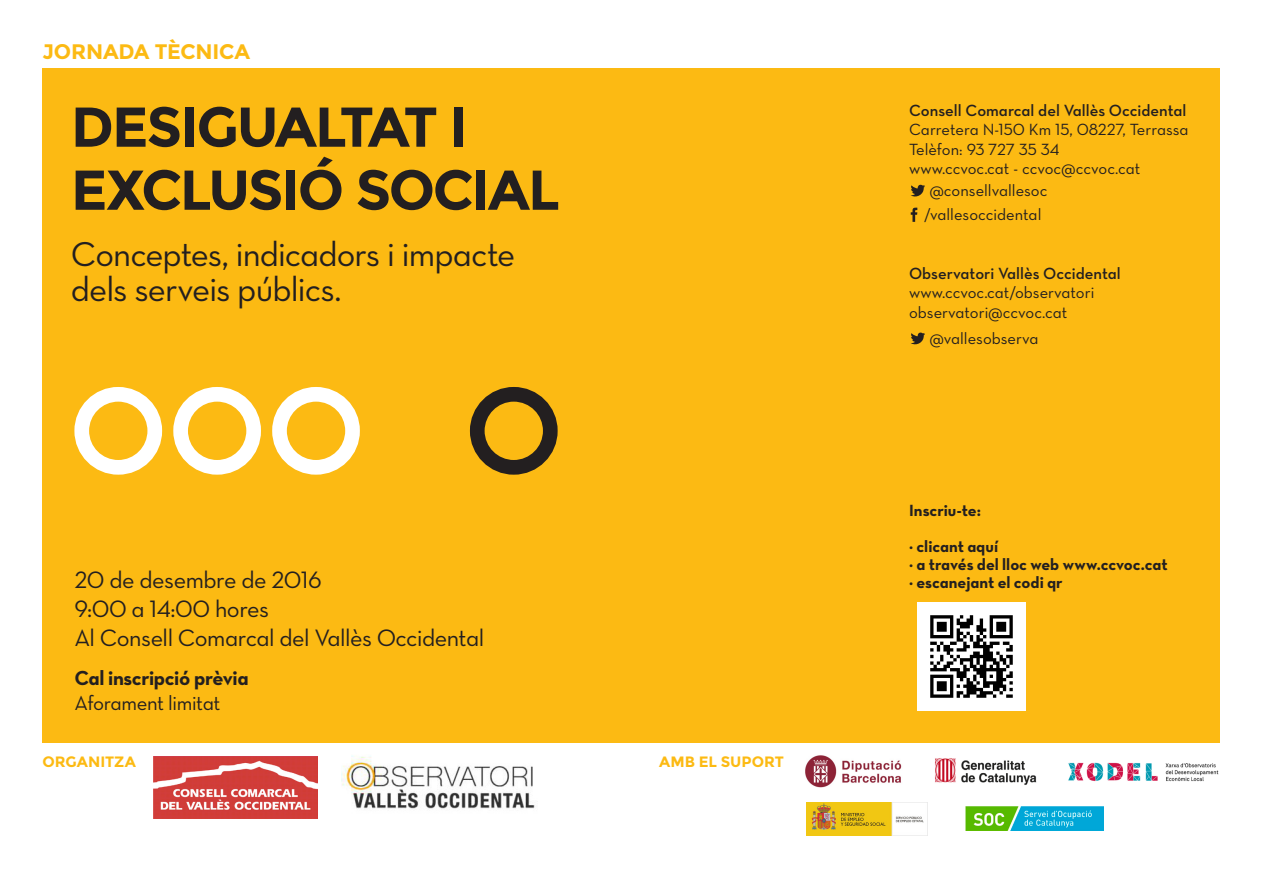
<style>
.page{position:relative;width:1263px;height:893px;background:#fff}
.page>*{position:absolute;margin:0;border:0;box-sizing:border-box;transform-origin:0 0}
.t1{font:700 56.1px/63px "Montserrat";letter-spacing:-.035em;color:#231f20}
.t2{font:34.95px/35px "Neutra Text Book Alt";letter-spacing:-.025em;color:#231f20}
.t3{font:24.15px "Neutra Text Book Alt";letter-spacing:-.02em;color:#231f20}
.t4{font:700 21px "Montserrat";letter-spacing:-.01em;color:#fcba13}
.t5{font:20.7px "Neutra Text Bold Alt";letter-spacing:-.02em;color:#231f20}
.t6{font:20.7px "Neutra Text Book Alt";letter-spacing:-.02em;color:#231f20}
.t7{font:16.5px "Neutra Text Book Alt";color:#231f20}
.t8{font:16.5px "Neutra Text Bold Alt";letter-spacing:-.005em;color:#231f20}
.t9{font:16.5px "Neutra Text Demi Alt";color:#231f20}
.t10{font:700 15px "Montserrat";color:#fcba13}
</style>
<div class="page">
<div style="left:43px;top:68px;width:1177px;height:674px;background:#fcba13"></div>
<div style="left:470px;top:387px;width:88px;height:88px;border:15px solid #231f20;border-radius:50%"></div>
<div style="left:74px;top:387px;width:88px;height:88px;border:15px solid #fff;border-radius:50%"></div>
<div style="left:173px;top:387px;width:88px;height:88px;border:15px solid #fff;border-radius:50%"></div>
<div style="left:272px;top:387px;width:88px;height:88px;border:15px solid #fff;border-radius:50%"></div>
<img style="left:153px;top:757px;width:165px;height:61px">
<img style="left:341px;top:755px;width:194px;height:54px">
<img style="left:805px;top:755px;width:97px;height:33px">
<img style="left:935px;top:758px;width:102px;height:27px">
<img style="left:806px;top:802px;width:122px;height:33px">
<img style="left:965px;top:806px;width:138px;height:25px">
<img style="left:1068px;top:762px;width:151px;height:20px">
<img style="left:917px;top:602px;width:108px;height:108px">
<svg style="left:911px;top:207px;width:6px;height:15px"></svg>
<svg style="left:911px;top:184px;width:14px;height:13px"></svg>
<svg style="left:911px;top:332px;width:14px;height:13px"></svg>
<p class="t4" style="left:43px;top:39px;width:209px">JORNADA TÈCNICA</p>
<p class="t1" style="left:71px;top:96px;width:490px">DESIGUALTAT I<br>EXCLUSIÓ SOCIAL</p>
<p class="t2" style="left:71px;top:236px;width:446px">Conceptes, indicadors i impacte dels serveis públics.</p>
<p class="t3" style="left:74px;top:565px;width:249px">20 de desembre de 2016</p>
<p class="t3" style="left:74px;top:594px;width:196px">9:00 a 14:00 hores</p>
<p class="t3" style="left:74px;top:623px;width:411px">Al Consell Comarcal del Vallès Occidental</p>
<p class="t5" style="left:74px;top:665px;width:176px">Cal inscripció prèvia</p>
<p class="t6" style="left:74px;top:690px;width:148px">Aforament limitat</p>
<p class="t10" style="left:43px;top:753px;width:95px">ORGANITZA</p>
<p class="t10" style="left:659px;top:753px;width:126px">AMB EL SUPORT</p>
<p class="t9" style="left:909px;top:100px;width:279px">Consell Comarcal del Vallès Occidental</p>
<p class="t7" style="left:909px;top:120px;width:281px">Carretera N-150 Km 15, 08227, Terrassa</p>
<p class="t7" style="left:909px;top:139px;width:152px">Telèfon: 93 727 35 34</p>
<p class="t7" style="left:909px;top:159px;width:233px">www.ccvoc.cat - ccvoc@ccvoc.cat</p>
<p class="t7" style="left:924px;top:204px;width:119px">/vallesoccidental</p>
<p class="t7" style="left:929px;top:180px;width:120px">@consellvallesoc</p>
<p class="t9" style="left:909px;top:263px;width:213px">Observatori Vallès Occidental</p>
<p class="t7" style="left:909px;top:283px;width:187px">www.ccvoc.cat/observatori</p>
<p class="t7" style="left:909px;top:302px;width:160px">observatori@ccvoc.cat</p>
<p class="t7" style="left:929px;top:328px;width:111px">@vallesobserva</p>
<p class="t8" style="left:909px;top:500px;width:73px">Inscriu-te:</p>
<p class="t8" style="left:909px;top:536px;width:91px">· clicant aquí</p>
<p class="t8" style="left:909px;top:554px;width:260px">· a través del lloc web www.ccvoc.cat</p>
<p class="t8" style="left:909px;top:572px;width:155px">· escanejant el codi qr</p>
</div>
